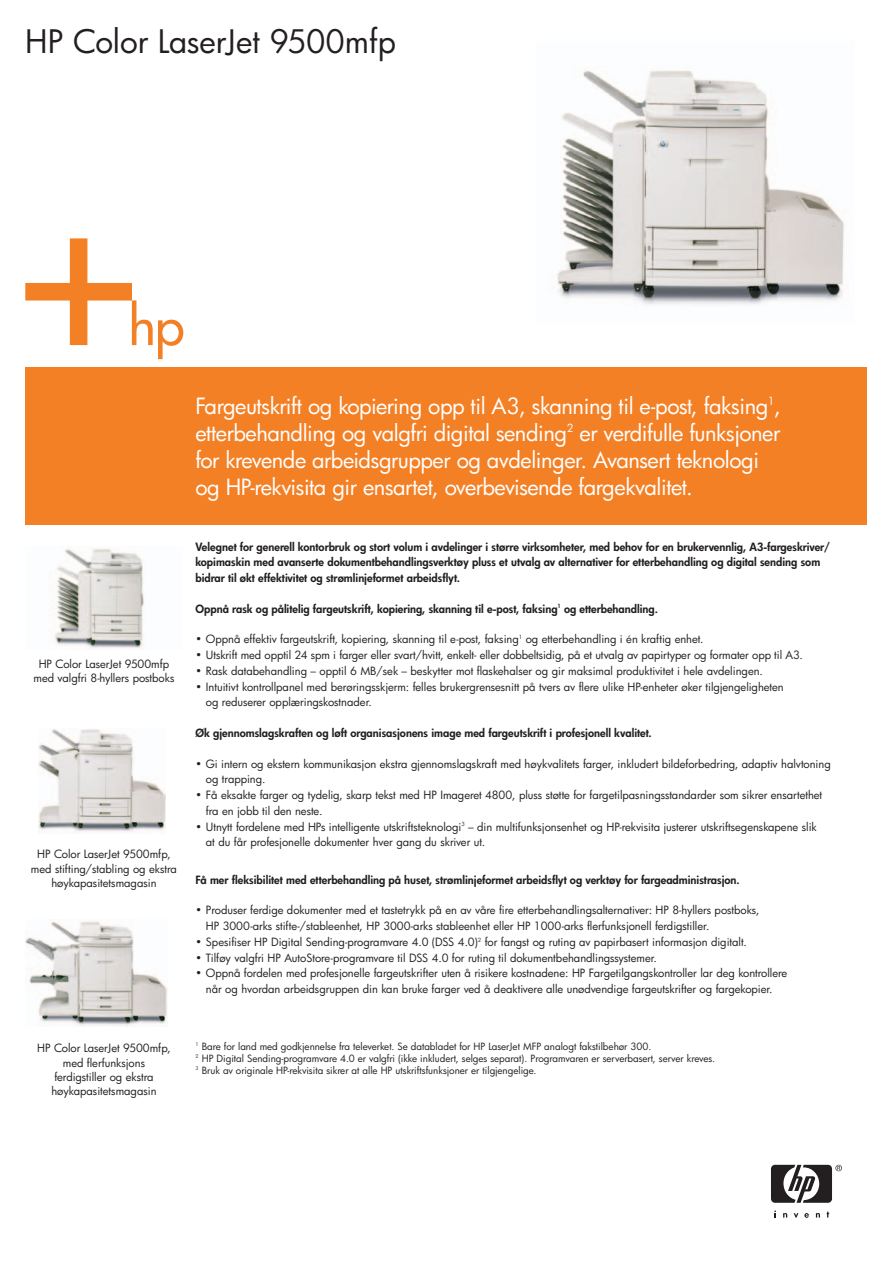
<style>
.page{position:relative;width:893px;height:1263px;background:#fff}
.page>*{position:absolute;margin:0;border:0;box-sizing:border-box;transform-origin:0 0}
.t1{font:31.5px "Futura";color:#231f20}
.t2{font:21.75px/27px "Futura";letter-spacing:-.02em;color:#fff}
.t3{font:11.1px/15.8px "Futura";color:#231f20}
.t4{font:800 11.1px/15.8px "Futura";color:#231f20}
.t5{font:9.75px/12px "Futura";color:#231f20}
</style>
<div class="page">
<div style="left:25px;top:367px;width:842px;height:157px;background:#f48026"></div>
<img style="left:557px;top:70px;width:288px;height:236px">
<svg style="left:794px;top:1213px;width:4px;height:4px"></svg>
<svg style="left:783px;top:1213px;width:4px;height:4px"></svg>
<svg style="left:816px;top:1213px;width:4px;height:4px"></svg>
<svg style="left:774px;top:1210px;width:2px;height:7px"></svg>
<svg style="left:827px;top:1211px;width:2px;height:6px"></svg>
<svg style="left:804px;top:1213px;width:5px;height:5px"></svg>
<svg style="left:771px;top:1165px;width:71px;height:38px"></svg>
<svg style="left:25px;top:238px;width:158px;height:121px"></svg>
<img style="left:53px;top:548px;width:92px;height:101px">
<img style="left:38px;top:729px;width:128px;height:105px">
<img style="left:25px;top:921px;width:142px;height:106px">
<h1 class="t1" style="left:25px;top:27px;width:372px">HP Color LaserJet 9500mfp</h1>
<p class="t3" style="left:34px;top:658px;width:142px;line-height:14.4px;text-align:center">HP Color LaserJet 9500mfp med valgfri 8-hyllers postboks</p>
<p class="t3" style="left:31px;top:848px;width:147px;line-height:14.4px;text-align:center">HP Color LaserJet 9500mfp, med stifting/stabling og ekstra høykapasitetsmagasin</p>
<p class="t3" style="left:37px;top:1042px;width:135px;line-height:14.4px;text-align:center">HP Color LaserJet 9500mfp, med flerfunksjons ferdigstiller og ekstra høykapasitetsmagasin</p>
<p class="t2" style="left:195px;top:394px;width:587px">Fargeutskrift og kopiering opp til A3, skanning til e-post, faksing<sup>1</sup>, etterbehandling og valgfri digital sending<sup>2</sup> er verdifulle funksjoner for krevende arbeidsgrupper og avdelinger. Avansert teknologi og HP-rekvisita gir ensartet, overbevisende fargekvalitet.</p>
<p class="t4" style="left:195px;top:539px;width:636px">Velegnet for generell kontorbruk og stort volum i avdelinger i større virksomheter, med behov for en brukervennlig, A3-fargeskriver/ kopimaskin med avanserte dokumentbehandlingsverktøy pluss et utvalg av alternativer for etterbehandling og digital sending som bidrar til økt effektivitet og strømlinjeformet arbeidsflyt.</p>
<p class="t4" style="left:195px;top:601px;width:464px">Oppnå rask og pålitelig fargeutskrift, kopiering, skanning til e-post, faksing<sup>1</sup> og etterbehandling.</p>
<p class="t3" style="left:195px;top:632px;width:510px">• Oppnå effektiv fargeutskrift, kopiering, skanning til e-post, faksing<sup>1</sup> og etterbehandling i én kraftig enhet.</p>
<p class="t3" style="left:195px;top:648px;width:609px">• Utskrift med opptil 24 spm i farger eller svart/hvitt, enkelt- eller dobbeltsidig, på et utvalg av papirtyper og formater opp til A3.</p>
<p class="t3" style="left:195px;top:664px;width:569px">• Rask databehandling – opptil 6 MB/sek – beskytter mot flaskehalser og gir maksimal produktivitet i hele avdelingen.</p>
<p class="t3" style="left:206px;top:679px;width:579px;text-indent:-10px">• Intuitivt kontrollpanel med berøringsskjerm: felles brukergrensesnitt på tvers av flere ulike HP-enheter øker tilgjengeligheten og reduserer opplæringskostnader.</p>
<p class="t4" style="left:195px;top:726px;width:458px">Øk gjennomslagskraften og løft organisasjonens image med fargeutskrift i profesjonell kvalitet.</p>
<p class="t3" style="left:206px;top:757px;width:626px;text-indent:-11px">• Gi intern og ekstern kommunikasjon ekstra gjennomslagskraft med høykvalitets farger, inkludert bildeforbedring, adaptiv halvtoning og trapping.</p>
<p class="t3" style="left:206px;top:788px;width:618px;text-indent:-10px">• Få eksakte farger og tydelig, skarp tekst med HP Imageret 4800, pluss støtte for fargetilpasningsstandarder som sikrer ensartethet fra en jobb til den neste.</p>
<p class="t3" style="left:206px;top:820px;width:612px;text-indent:-10px">• Utnytt fordelene med HPs intelligente utskriftsteknologi<sup>3</sup> – din multifunksjonsenhet og HP-rekvisita justerer utskriftsegenskapene slik at du får profesjonelle dokumenter hver gang du skriver ut.</p>
<p class="t4" style="left:195px;top:873px;width:546px">Få mer fleksibilitet med etterbehandling på huset, strømlinjeformet arbeidsflyt og verktøy for fargeadministrasjon.</p>
<p class="t3" style="left:206px;top:903px;width:555px;text-indent:-11px">• Produser ferdige dokumenter med et tastetrykk på en av våre fire etterbehandlingsalternativer: HP 8-hyllers postboks,<br>HP 3000-arks stifte-/stableenhet, HP 3000-arks stableenhet eller HP 1000-arks flerfunksjonell ferdigstiller.</p>
<p class="t3" style="left:195px;top:935px;width:553px">• Spesifiser HP Digital Sending-programvare 4.0 (DSS 4.0)<sup>2</sup> for fangst og ruting av papirbasert informasjon digitalt.</p>
<p class="t3" style="left:195px;top:951px;width:463px">• Tilføy valgfri HP AutoStore-programvare til DSS 4.0 for ruting til dokumentbehandlingssystemer.</p>
<p class="t3" style="left:195px;top:966px;width:593px;text-align:center">• Oppnå fordelen med profesjonelle fargeutskrifter uten å risikere kostnadene: HP Fargetilgangskontroller lar deg kontrollere når og hvordan arbeidsgruppen din kan bruke farger ved å deaktivere alle unødvendige fargeutskrifter og fargekopier.</p>
<p class="t5" style="left:195px;top:1041px;width:521px"><sup>1</sup> Bare for land med godkjennelse fra televerket. Se databladet for HP LaserJet MFP analogt fakstilbehør 300.<br><sup>2</sup> HP Digital Sending-programvare 4.0 er valgfri (ikke inkludert, selges separat). Programvaren er serverbasert, server kreves.<br><sup>3</sup> Bruk av originale HP-rekvisita sikrer at alle HP utskriftsfunksjoner er tilgjengelige.</p>
</div>
